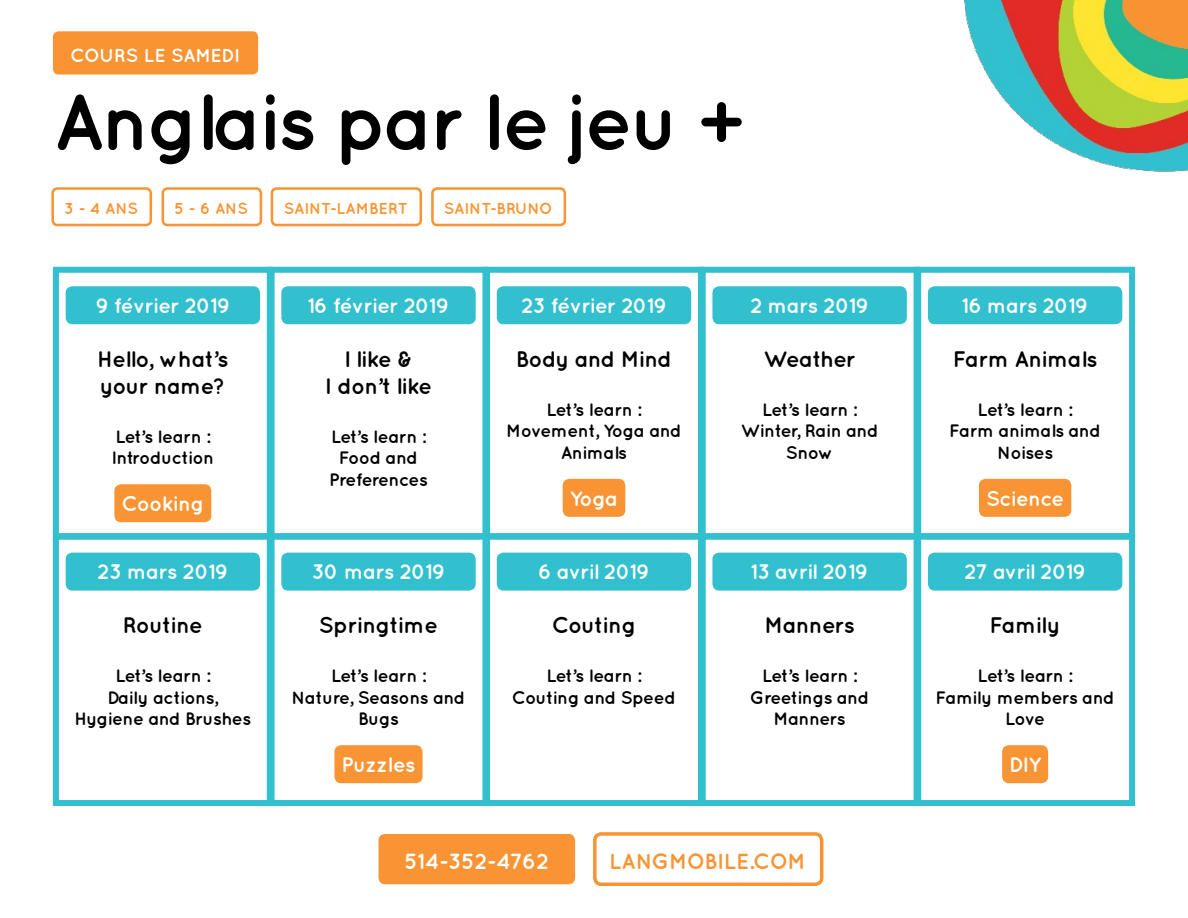
<style>
.page{position:relative;width:1188px;height:918px;background:#fff}
.page>*{position:absolute;margin:0;border:0;box-sizing:border-box;transform-origin:0 0}
.t1{font:700 79.5px "Quicksand";letter-spacing:-.04em;color:#000}
.t2{font:700 22.5px/27px "Quicksand";letter-spacing:-.03em;color:#000}
.t3{font:700 21.9px "Quicksand";letter-spacing:-.01em;color:#f89434}
.t4{font:700 21.9px "Quicksand";letter-spacing:-.005em;color:#fff}
.t5{font:700 21px "Quicksand";letter-spacing:-.03em;color:#fff}
.t6{font:700 18.75px "Quicksand";letter-spacing:-.015em;color:#fff}
.t7{font:700 18px/21.6px "Quicksand";letter-spacing:-.03em;color:#000;text-align:center}
.t8{font:700 15.9px "Quicksand";color:#f89434}
</style>
<div class="page">
<img style="left:964px;top:0;width:224px;height:172px">
<div style="left:53px;top:31px;width:205px;height:44px;background:#f89434;border-radius:6px"></div>
<div style="left:379px;top:834px;width:196px;height:50px;background:#f89434;border-radius:7px"></div>
<div style="left:593px;top:832px;width:230px;height:54px;border:3px solid #f89434;border-radius:7px"></div>
<div style="left:51px;top:187px;width:101px;height:39px;border:3px solid #f89434;border-radius:5px"></div>
<div style="left:162px;top:187px;width:100px;height:39px;border:3px solid #f89434;border-radius:5px"></div>
<div style="left:271px;top:187px;width:151px;height:39px;border:3px solid #f89434;border-radius:5px"></div>
<div style="left:431px;top:187px;width:135px;height:39px;border:3px solid #f89434;border-radius:5px"></div>
<div style="left:66px;top:286px;width:194px;height:38px;background:#32c0ce;border-radius:7px"></div>
<div style="left:114px;top:484px;width:97px;height:38px;background:#f89434;border-radius:7px"></div>
<div style="left:53px;top:267px;width:220px;height:273px;border:6px solid #32c0ce"></div>
<div style="left:66px;top:553px;width:194px;height:38px;background:#32c0ce;border-radius:7px"></div>
<div style="left:53px;top:533px;width:220px;height:273px;border:6px solid #32c0ce"></div>
<div style="left:497px;top:286px;width:194px;height:38px;background:#32c0ce;border-radius:7px"></div>
<div style="left:563px;top:479px;width:62px;height:38px;background:#f89434;border-radius:7px"></div>
<div style="left:484px;top:267px;width:220px;height:273px;border:6px solid #32c0ce"></div>
<div style="left:497px;top:553px;width:194px;height:38px;background:#32c0ce;border-radius:7px"></div>
<div style="left:484px;top:533px;width:220px;height:273px;border:6px solid #32c0ce"></div>
<div style="left:281px;top:286px;width:195px;height:38px;background:#32c0ce;border-radius:7px"></div>
<div style="left:269px;top:267px;width:219px;height:273px;border:6px solid #32c0ce"></div>
<div style="left:281px;top:553px;width:195px;height:38px;background:#32c0ce;border-radius:7px"></div>
<div style="left:334px;top:745px;width:89px;height:38px;background:#f89434;border-radius:7px"></div>
<div style="left:269px;top:533px;width:219px;height:273px;border:6px solid #32c0ce"></div>
<div style="left:712px;top:286px;width:195px;height:38px;background:#32c0ce;border-radius:7px"></div>
<div style="left:700px;top:267px;width:220px;height:273px;border:6px solid #32c0ce"></div>
<div style="left:712px;top:553px;width:195px;height:38px;background:#32c0ce;border-radius:7px"></div>
<div style="left:700px;top:533px;width:220px;height:273px;border:6px solid #32c0ce"></div>
<div style="left:928px;top:286px;width:194px;height:38px;background:#32c0ce;border-radius:7px"></div>
<div style="left:979px;top:479px;width:92px;height:38px;background:#f89434;border-radius:7px"></div>
<div style="left:915px;top:267px;width:220px;height:273px;border:6px solid #32c0ce"></div>
<div style="left:928px;top:553px;width:194px;height:38px;background:#32c0ce;border-radius:7px"></div>
<div style="left:1002px;top:745px;width:46px;height:38px;background:#f89434;border-radius:7px"></div>
<div style="left:915px;top:533px;width:220px;height:273px;border:6px solid #32c0ce"></div>
<p class="t6" style="left:70px;top:44px;width:171px">COURS LE SAMEDI</p>
<h1 class="t1" style="left:53px;top:75px;width:694px">Anglais par le jeu +</h1>
<p class="t8" style="left:64px;top:199px;width:75px">3 - 4 ANS</p>
<p class="t8" style="left:175px;top:199px;width:75px">5 - 6 ANS</p>
<p class="t8" style="left:284px;top:199px;width:126px">SAINT-LAMBERT</p>
<p class="t8" style="left:444px;top:199px;width:110px">SAINT-BRUNO</p>
<p class="t5" style="left:95px;top:293px;width:136px">9 février 2019</p>
<p class="t2" style="left:97px;top:345px;width:133px">Hello, what’s your name?</p>
<p class="t7" style="left:111px;top:425px;width:104px;text-align:left">Let’s learn :<br>Introduction</p>
<p class="t5" style="left:121px;top:491px;width:84px">Cooking</p>
<p class="t5" style="left:97px;top:559px;width:133px">23 mars 2019</p>
<p class="t2" style="left:123px;top:611px;width:82px">Routine</p>
<p class="t7" style="left:75px;top:664px;width:178px">Let’s learn :<br>Daily actions,<br>Hygiene and Brushes</p>
<p class="t5" style="left:308px;top:293px;width:143px">16 février 2019</p>
<p class="t2" style="left:325px;top:345px;width:109px;text-align:center">I like &amp;<br>I don’t like</p>
<p class="t7" style="left:329px;top:425px;width:100px">Let’s learn :<br>Food and<br>Preferences</p>
<p class="t5" style="left:312px;top:559px;width:135px">30 mars 2019</p>
<p class="t2" style="left:319px;top:611px;width:121px">Springtime</p>
<p class="t7" style="left:292px;top:664px;width:175px">Let’s learn :<br>Nature, Seasons and<br>Bugs</p>
<p class="t5" style="left:342px;top:752px;width:76px">Puzzles</p>
<p class="t5" style="left:521px;top:293px;width:147px">23 février 2019</p>
<p class="t2" style="left:516px;top:345px;width:158px">Body and Mind</p>
<p class="t7" style="left:506px;top:398px;width:177px">Let’s learn :<br>Movement, Yoga and<br>Animals</p>
<p class="t5" style="left:570px;top:486px;width:50px">Yoga</p>
<p class="t5" style="left:538px;top:559px;width:113px">6 avril 2019</p>
<p class="t2" style="left:552px;top:611px;width:86px">Couting</p>
<p class="t7" style="left:512px;top:664px;width:166px">Let’s learn :<br>Couting and Speed</p>
<p class="t5" style="left:750px;top:293px;width:120px">2 mars 2019</p>
<p class="t2" style="left:763px;top:345px;width:94px">Weather</p>
<p class="t7" style="left:741px;top:398px;width:139px">Let’s learn :<br>Winter, Rain and<br>Snow</p>
<p class="t5" style="left:751px;top:559px;width:119px">13 avril 2019</p>
<p class="t2" style="left:764px;top:611px;width:92px">Manners</p>
<p class="t7" style="left:750px;top:664px;width:121px">Let’s learn :<br>Greetings and<br>Manners</p>
<p class="t4" style="left:404px;top:849px;width:146px">514-352-4762</p>
<p class="t3" style="left:609px;top:849px;width:198px">LANGMOBILE.COM</p>
<p class="t5" style="left:962px;top:293px;width:128px">16 mars 2019</p>
<p class="t2" style="left:953px;top:345px;width:146px">Farm Animals</p>
<p class="t7" style="left:949px;top:398px;width:153px">Let’s learn :<br>Farm animals and<br>Noises</p>
<p class="t5" style="left:986px;top:486px;width:80px">Science</p>
<p class="t5" style="left:964px;top:559px;width:123px">27 avril 2019</p>
<p class="t2" style="left:990px;top:611px;width:73px">Family</p>
<p class="t7" style="left:936px;top:664px;width:181px">Let’s learn :<br>Family members and<br>Love</p>
<p class="t5" style="left:1009px;top:752px;width:33px">DIY</p>
</div>
